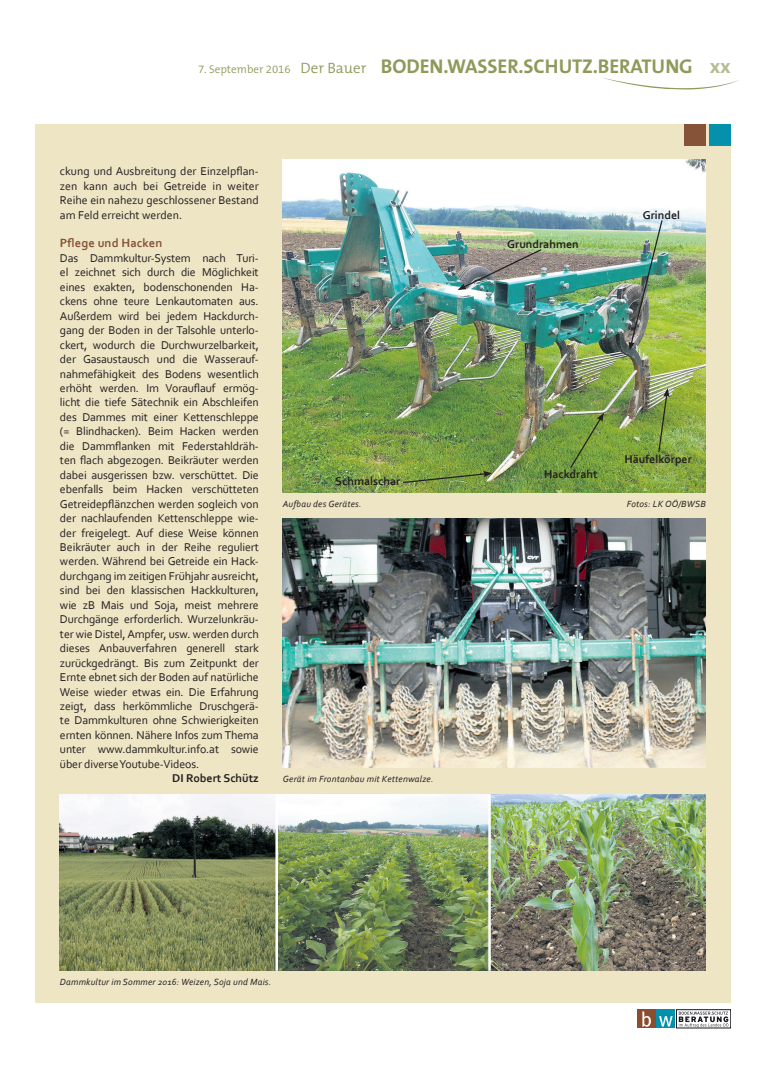
<style>
.page{position:relative;width:784px;height:1074px;background:#fff}
.page>*{position:absolute;margin:0;border:0;box-sizing:border-box;transform-origin:0 0}
.t1{font:700 20px "The Mix B7";letter-spacing:-.005em;color:#8f9a5a}
.Lunart_Zwischentitel{font:700 12.5px "Corbel";letter-spacing:.01em;color:#865338}
.Lunart_Fliesstext{font:11.88px/14.5px "Corbel";letter-spacing:-.005em;color:#231f20;text-align:justify}
.Lunart_Fliesstext-2{font:700 11.88px "Corbel";color:#231f20}
.Lunart_Autor{font:700 11.88px "Corbel";color:#231f20}
.Lunart_Bildtext{font:italic 9.38px "Corbel";letter-spacing:.02em;color:#231f20}
.s1{font-family:"The Mix B4";font-weight:300;font-size:11.25px}
.s2{font-family:"The Mix B4";font-weight:300;font-size:15px}
.s3{color:#b6bb93}
</style>
<div class="page">
<div style="left:35px;top:125px;width:695px;height:878px;background:#eee5c5"></div>
<div style="left:684px;top:124px;width:21px;height:21px;background:#865338"></div>
<div style="left:709px;top:124px;width:21px;height:21px;background:#0590ab"></div>
<div style="left:676px;top:1009px;width:54px;height:19px;border:1px solid #1a171c"></div>
<svg style="left:678px;top:1011px;width:50px;height:16px"></svg>
<div style="left:636px;top:1009px;width:18px;height:19px;background:#8a4e2e"></div>
<div style="left:656px;top:1009px;width:18px;height:19px;background:#0091ac"></div>
<svg style="left:642px;top:1011px;width:8px;height:15px"></svg>
<svg style="left:659px;top:1016px;width:13px;height:10px"></svg>
<svg style="left:602px;top:77px;width:137px;height:13px"></svg>
<img style="left:283px;top:518px;width:422px;height:249px">
<img style="left:60px;top:794px;width:645px;height:176px">
<hr style="left:275px;top:794px;width:3px;height:176px;background:#fff">
<hr style="left:488px;top:794px;width:2px;height:176px;background:#fff">
<img style="left:283px;top:160px;width:422px;height:332px">
<img style="left:457px;top:248px;width:85px;height:42px">
<img style="left:628px;top:219px;width:35px;height:131px">
<svg style="left:657px;top:388px;width:12px;height:65px"></svg>
<svg style="left:568px;top:413px;width:35px;height:56px;background:#74993f"></svg>
<svg style="left:401px;top:471px;width:91px;height:13px"></svg>
<p class="t1" style="left:198px;top:56px;width:534px"><span class="s1">7. September 2016</span> <span class="s2">Der Bauer</span> BODEN.WASSER.SCHUTZ.BERATUNG <span class="s3">xx</span></p>
<p class="Lunart_Fliesstext" style="left:60px;top:164px;width:200px">ckung und Ausbreitung der Einzelpflan&shy;zen kann auch bei Getreide in weiter Reihe ein nahezu geschlossener Bestand am Feld erreicht werden.</p>
<p class="Lunart_Zwischentitel" style="left:60px;top:235px;width:104px">Pflege und Hacken</p>
<p class="Lunart_Fliesstext" style="left:60px;top:250px;width:200px">Das Dammkultur-System nach Turi&shy;el zeichnet sich durch die Möglichkeit eines exakten, bodenschonenden Ha&shy;ckens ohne teure Lenkautomaten aus.<br>Außerdem wird bei jedem Hackdurch&shy;gang der Boden in der Talsohle unterlo&shy;ckert, wodurch die Durchwurzelbarkeit, der Gasaustausch und die Wasserauf&shy;nahmefähigkeit des Bodens wesentlich erhöht werden. Im Vorauflauf ermög&shy;licht die tiefe Sätechnik ein Abschleifen des Dammes mit einer Kettenschleppe (= Blindhacken). Beim Hacken werden die Dammflanken mit Federstahldräh&shy;ten flach abgezogen. Beikräuter werden dabei ausgerissen bzw. verschüttet. Die ebenfalls beim Hacken verschütteten Getreidepflänzchen werden sogleich von der nachlaufenden Kettenschleppe wie&shy;der freigelegt. Auf diese Weise können Beikräuter auch in der Reihe reguliert werden. Während bei Getreide ein Hack&shy;durchgang im zeitigen Frühjahr ausreicht, sind bei den klassischen Hackkulturen, wie zB Mais und Soja, meist mehrere Durchgänge erforderlich. Wurzelunkräu&shy;ter wie Distel, Ampfer, usw. werden durch dieses Anbauverfahren generell stark zurückgedrängt. Bis zum Zeitpunkt der Ernte ebnet sich der Boden auf natürliche Weise wieder etwas ein. Die Erfahrung zeigt, dass herkömmliche Druschgerä&shy;te Dammkulturen ohne Schwierigkeiten ernten können. Nähere Infos zum Thema unter www.dammkultur.info.at sowie über diverse Youtube-Videos.</p>
<p class="Lunart_Autor" style="left:172px;top:771px;width:88px">DI Robert Schütz</p>
<p class="Lunart_Bildtext" style="left:283px;top:772px;width:152px">Gerät im Frontanbau mit Kettenwalze.</p>
<p class="Lunart_Fliesstext-2" style="left:642px;top:207px;width:39px">Grindel</p>
<p class="Lunart_Fliesstext-2" style="left:507px;top:237px;width:73px">Grundrahmen</p>
<p class="Lunart_Fliesstext-2" style="left:624px;top:452px;width:69px">Häufelkörper</p>
<p class="Lunart_Fliesstext-2" style="left:543px;top:467px;width:55px">Hackdraht</p>
<p class="Lunart_Fliesstext-2" style="left:335px;top:474px;width:67px">Schmalschar</p>
<p class="Lunart_Bildtext" style="left:283px;top:498px;width:80px">Aufbau des Gerätes.</p>
<p class="Lunart_Bildtext" style="left:626px;top:498px;width:81px">Fotos: LK OÖ/BWSB</p>
<p class="Lunart_Bildtext" style="left:60px;top:975px;width:213px">Dammkultur im Sommer 2016: Weizen, Soja und Mais.</p>
</div>
